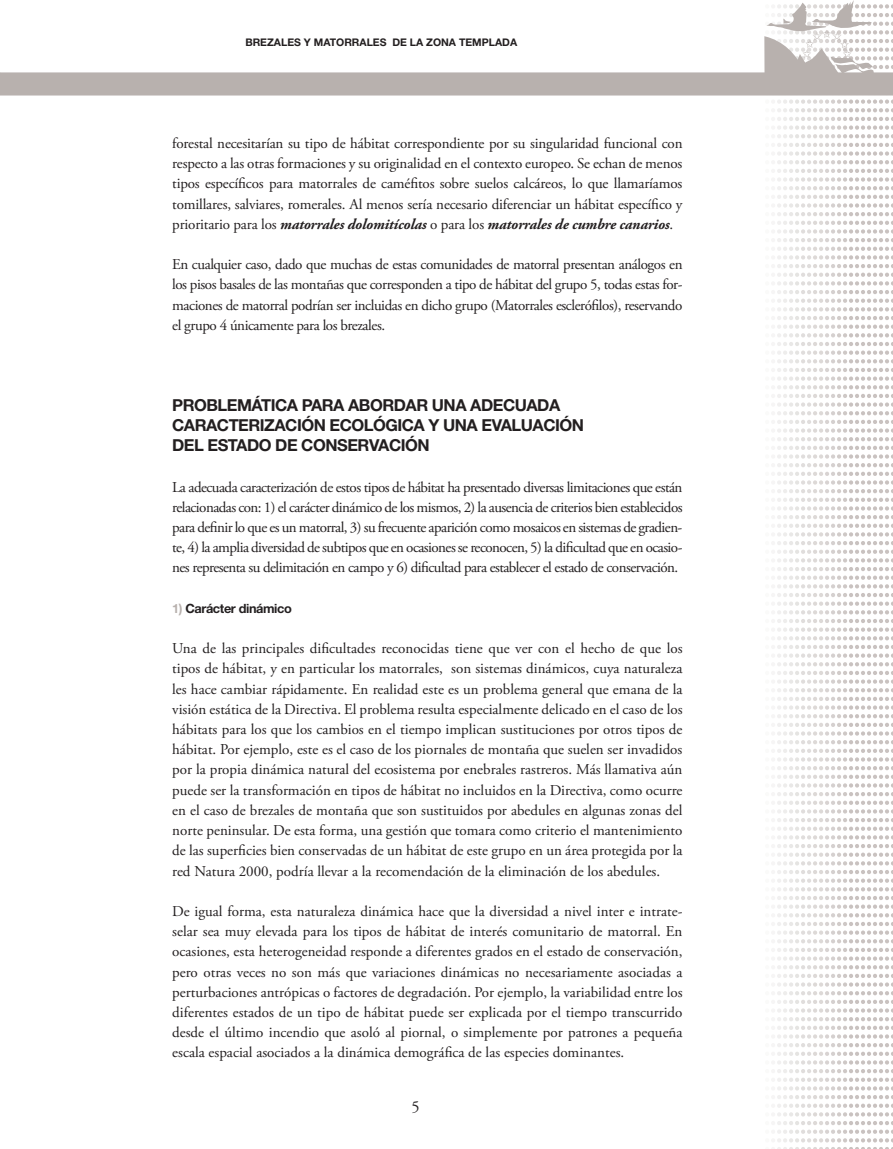
<style>
.page{position:relative;width:893px;height:1149px;background:#fff}
.page>*{position:absolute;margin:0;border:0;box-sizing:border-box;transform-origin:0 0}
.t1{font:700 16.5px/20.2px "Helvetica Neue LT Std";letter-spacing:-.03em;color:#231f20}
.t2{font:16.5px "Adobe Garamond Pro";color:#231f20}
.t3{font:15px/20.2px "Adobe Garamond Pro";letter-spacing:-.01em;color:#231f20;text-align:justify}
.t4{font:700 12.75px "Helvetica Neue LT Std";color:#231f20}
.t5{font:700 10.5px "Helvetica Neue LT Std";color:#231f20}
.s1{font-weight:700;font-style:italic}
.s2{color:#b8b1ae}
</style>
<div class="page">
<hr style="left:0;top:95px;width:893px;height:1px;background:#b8b1ae">
<div style="left:0;top:73px;width:893px;height:22px;background:#b8b1ae"></div>
<svg style="left:759px;top:0;width:134px;height:1149px"></svg>
<p class="t5" style="left:245px;top:35px;width:273px">BREZALES Y MATORRALES DE LA ZONA TEMPLADA</p>
<p class="t3" style="left:172px;top:133px;width:512px">forestal necesitarían su tipo de hábitat correspondiente por su singularidad funcional con respecto a las otras formaciones y su originalidad en el contexto europeo. Se echan de menos tipos específicos para matorrales de caméfitos sobre suelos calcáreos, lo que llamaríamos tomillares, salviares, romerales. Al menos sería necesario diferenciar un hábitat específico y prioritario para los <span class="s1">matorrales dolomitícolas</span> o para los <span class="s1">matorrales de cumbre canarios</span>.</p>
<p class="t3" style="left:172px;top:255px;width:512px">En cualquier caso, dado que muchas de estas comunidades de matorral presentan análogos en los pisos basales de las montañas que corresponden a tipo de hábitat del grupo 5, todas estas for&shy;maciones de matorral podrían ser incluidas en dicho grupo (Matorrales esclerófilos), reservando el grupo 4 únicamente para los brezales.</p>
<p class="t1" style="left:172px;top:394px;width:413px">PROBLEMÁTICA PARA ABORDAR UNA ADECUADA<br>CARACTERIZACIÓN ECOLÓGICA Y UNA EVALUACIÓN<br>DEL ESTADO DE CONSERVACIÓN</p>
<p class="t3" style="left:172px;top:477px;width:512px">La adecuada caracterización de estos tipos de hábitat ha presentado diversas limitaciones que están relacionadas con: 1) el carácter dinámico de los mismos, 2) la ausencia de criterios bien establecidos para definir lo que es un matorral, 3) su frecuente aparición como mosaicos en sistemas de gradien&shy;te, 4) la amplia diversidad de subtipos que en ocasiones se reconocen, 5) la dificultad que en ocasio&shy;nes representa su delimitación en campo y 6) dificultad para establecer el estado de conservación.</p>
<p class="t4" style="left:172px;top:600px;width:121px"><span class="s2">1)</span> CARÁCTER DINÁMICO</p>
<p class="t3" style="left:172px;top:638px;width:512px">Una de las principales dificultades reconocidas tiene que ver con el hecho de que los tipos de hábitat, y en particular los matorrales, son sistemas dinámicos, cuya naturaleza les hace cambiar rápidamente. En realidad este es un problema general que emana de la visión estática de la Directiva. El problema resulta especialmente delicado en el caso de los hábitats para los que los cambios en el tiempo implican sustituciones por otros tipos de hábitat. Por ejemplo, este es el caso de los piornales de montaña que suelen ser invadidos por la propia dinámica natural del ecosistema por enebrales rastreros. Más llamativa aún puede ser la transformación en tipos de hábitat no incluidos en la Directiva, como ocurre en el caso de brezales de montaña que son sustituidos por abedules en algunas zonas del norte peninsular. De esta forma, una gestión que tomara como criterio el mantenimiento de las superficies bien conservadas de un hábitat de este grupo en un área protegida por la red Natura 2000, podría llevar a la recomendación de la eliminación de los abedules.</p>
<p class="t3" style="left:172px;top:901px;width:512px">De igual forma, esta naturaleza dinámica hace que la diversidad a nivel inter e intrate&shy;selar sea muy elevada para los tipos de hábitat de interés comunitario de matorral. En ocasiones, esta heterogeneidad responde a diferentes grados en el estado de conservación, pero otras veces no son más que variaciones dinámicas no necesariamente asociadas a perturbaciones antrópicas o factores de degradación. Por ejemplo, la variabilidad entre los diferentes estados de un tipo de hábitat puede ser explicada por el tiempo transcurrido desde el último incendio que asoló al piornal, o simplemente por patrones a pequeña escala espacial asociados a la dinámica demográfica de las especies dominantes.</p>
<p class="t2" style="left:412px;top:1096px;width:10px">5</p>
</div>
